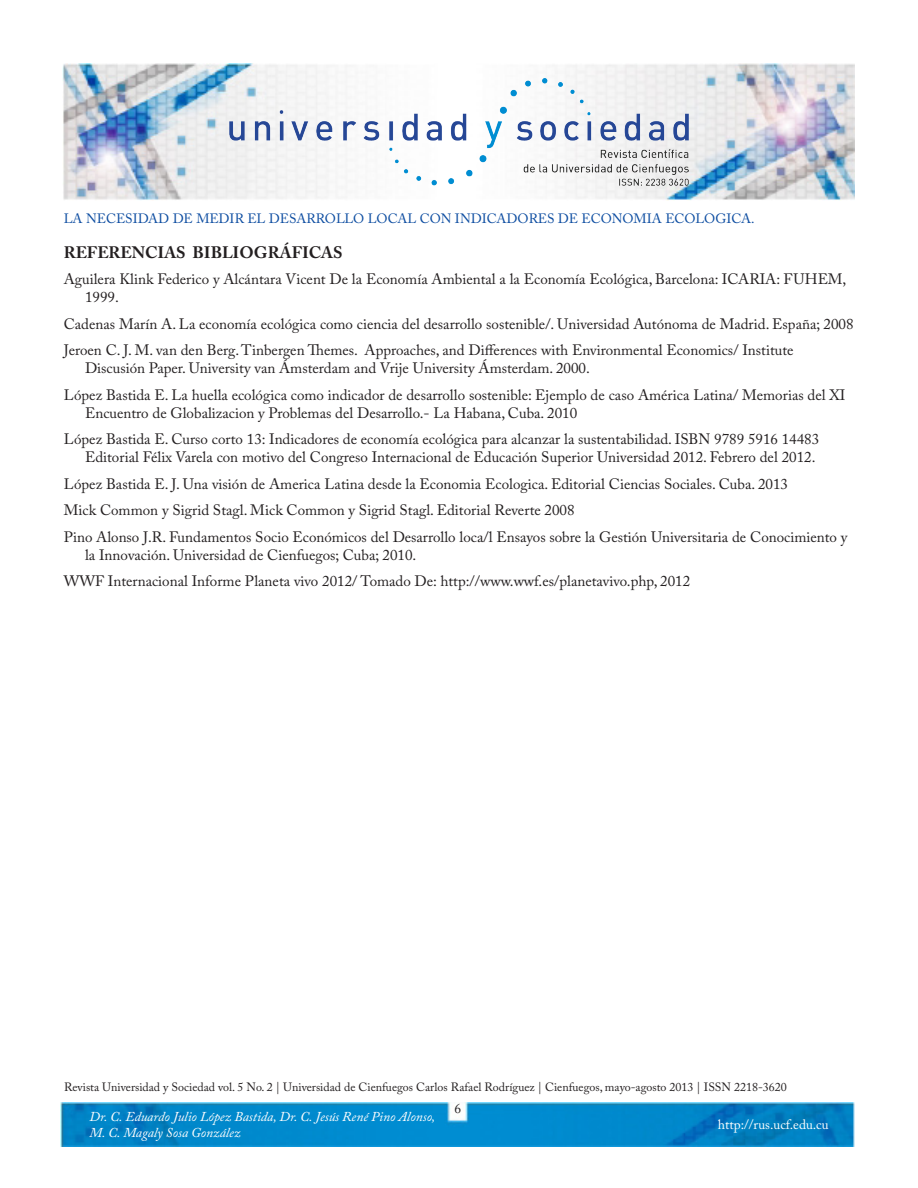
<style>
.page{position:relative;width:918px;height:1188px;background:#fff}
.page>*{position:absolute;margin:0;border:0;box-sizing:border-box;transform-origin:0 0}
.subtítulos{font:700 16.5px "Adobe Caslon Pro";color:#231f20}
.texto_bibliografia{font:15px/18px "Adobe Caslon Pro";color:#231f20}
.t1{font:italic 13.5px/16.2px "Adobe Caslon Pro";color:#fff}
.t2{font:13.5px "Adobe Caslon Pro";color:#0d4da1}
.t3{font:13.5px "Adobe Caslon Pro";color:#fff}
.t4{font:13.5px "Adobe Caslon Pro";color:#231f20}
.t5{font:12px "Adobe Caslon Pro";color:#231f20}
</style>
<div class="page">
<img style="left:62px;top:64px;width:792px;height:136px">
<img style="left:61px;top:1103px;width:793px;height:43px">
<img style="left:230px;top:79px;width:458px;height:106px">
<p class="t2" style="left:64px;top:210px;width:692px">LA NECESIDAD DE MEDIR EL DESARROLLO LOCAL CON INDICADORES DE ECONOMIA ECOLOGICA.</p>
<p class="subtítulos" style="left:64px;top:242px;width:280px">REFERENCIAS BIBLIOGRÁFICAS</p>
<p class="texto_bibliografia" style="left:85px;top:270px;width:763px;text-indent:-21px">Aguilera Klink Federico y Alcántara Vicent De la Economía Ambiental a la Economía Ecológica, Barcelona: ICARIA: FUHEM,<br>1999.</p>
<p class="texto_bibliografia" style="left:64px;top:315px;width:791px">Cadenas Marín A. La economía ecológica como ciencia del desarrollo sostenible/. Universidad Autónoma de Madrid. España; 2008</p>
<p class="texto_bibliografia" style="left:85px;top:341px;width:710px;text-indent:-21px">Jeroen C. J. M. van den Berg. Tinbergen Themes. Approaches, and Differences with Environmental Economics/ Institute<br>Discusión Paper. University van Ámsterdam and Vrije University Ámsterdam. 2000.</p>
<p class="texto_bibliografia" style="left:85px;top:386px;width:762px;text-indent:-21px">López Bastida E. La huella ecológica como indicador de desarrollo sostenible: Ejemplo de caso América Latina/ Memorias del XI<br>Encuentro de Globalizacion y Problemas del Desarrollo.- La Habana, Cuba. 2010</p>
<p class="texto_bibliografia" style="left:64px;top:430px;width:757px;text-align:right">López Bastida E. Curso corto 13: Indicadores de economía ecológica para alcanzar la sustentabilidad. ISBN 9789 5916 14483<br>Editorial Félix Varela con motivo del Congreso Internacional de Educación Superior Universidad 2012. Febrero del 2012.</p>
<p class="texto_bibliografia" style="left:64px;top:475px;width:726px">López Bastida E. J. Una visión de America Latina desde la Economia Ecologica. Editorial Ciencias Sociales. Cuba. 2013</p>
<p class="texto_bibliografia" style="left:64px;top:501px;width:512px">Mick Common y Sigrid Stagl. Mick Common y Sigrid Stagl. Editorial Reverte 2008</p>
<p class="texto_bibliografia" style="left:85px;top:528px;width:764px;text-indent:-21px">Pino Alonso J.R. Fundamentos Socio Económicos del Desarrollo loca/l Ensayos sobre la Gestión Universitaria de Conocimiento y la Innovación. Universidad de Cienfuegos; Cuba; 2010.</p>
<p class="texto_bibliografia" style="left:64px;top:572px;width:628px">WWF Internacional Informe Planeta vivo 2012/ Tomado De: http://www.wwf.es/planetavivo.php, 2012</p>
<p class="t5" style="left:64px;top:1079px;width:724px">Revista Universidad y Sociedad vol. 5 No. 2 | Universidad de Cienfuegos Carlos Rafael Rodríguez | Cienfuegos, mayo-agosto 2013 | ISSN 2218-3620</p>
<p class="t4" style="left:455px;top:1100px;width:8px">6</p>
<p class="t1" style="left:90px;top:1108px;width:347px">Dr. C. Eduardo Julio López Bastida, Dr. C. Jesús René Pino Alonso,<br>M. C. Magaly Sosa González</p>
<p class="t3" style="left:718px;top:1117px;width:112px">http://rus.ucf.edu.cu</p>
</div>
